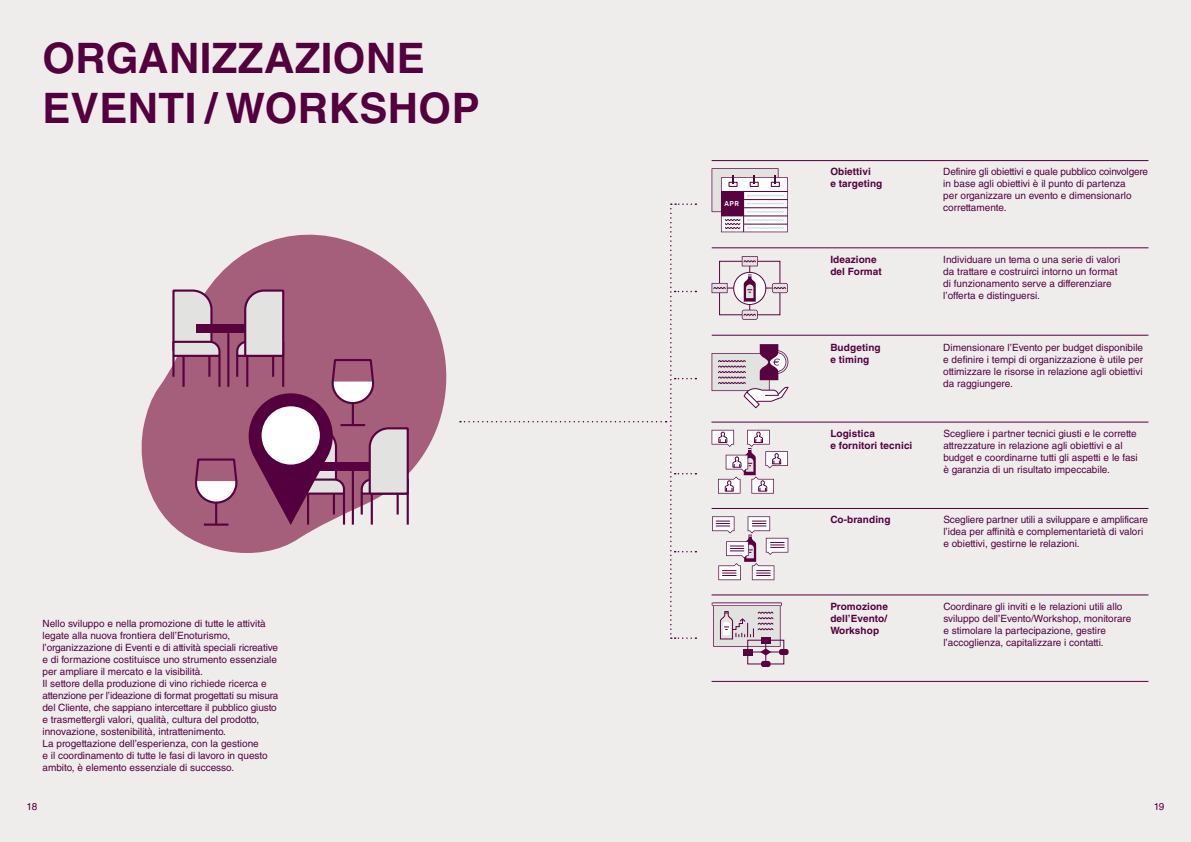
<style>
.page{position:relative;width:1191px;height:842px;background:#efedec}
.page>*{position:absolute;margin:0;border:0;box-sizing:border-box;transform-origin:0 0}
.t1{font:700 42px "Helvetica LT Std";letter-spacing:.01em;color:#54003e}
.t2{font:10px/12px "Helvetica LT Std";color:#54003e}
.t3{font:700 10px/12px "Helvetica LT Std";letter-spacing:.01em;color:#54003e}
.t4{font:500 7px "Akzidenz Grotesk BQ";color:#fff}
</style>
<div class="page">
<svg style="left:141px;top:234px;width:319px;height:319px"></svg>
<svg style="left:172px;top:288px;width:238px;height:237px;background:#a86e89"></svg>
<hr style="left:215px;top:503px;width:2px;height:22px;background:#580340">
<hr style="left:204px;top:523px;width:24px;height:3px;background:#580340">
<svg style="left:711px;top:168px;width:77px;height:64px"></svg>
<div style="left:721px;top:191px;width:22px;height:25px;background:#580340"></div>
<svg style="left:711px;top:256px;width:77px;height:64px"></svg>
<hr style="left:711px;top:603px;width:71px;height:3px;background:#580340">
<div style="left:761px;top:661px;width:9px;height:6px;background:#580340;border-radius:2px"></div>
<div style="left:779px;top:649px;width:9px;height:6px;background:#580340;border-radius:2px"></div>
<svg style="left:713px;top:603px;width:71px;height:62px"></svg>
<svg style="left:712px;top:516px;width:76px;height:64px"></svg>
<svg style="left:711px;top:344px;width:78px;height:65px"></svg>
<svg style="left:711px;top:430px;width:77px;height:64px"></svg>
<hr style="left:711px;top:160px;width:437px;height:1px;background:#54003e">
<hr style="left:711px;top:247px;width:437px;height:1px;background:#54003e">
<hr style="left:711px;top:335px;width:437px;height:1px;background:#54003e">
<hr style="left:711px;top:422px;width:437px;height:1px;background:#54003e">
<hr style="left:711px;top:508px;width:437px;height:1px;background:#54003e">
<hr style="left:711px;top:594px;width:437px;height:1px;background:#54003e">
<hr style="left:711px;top:681px;width:437px;height:1px;background:#54003e">
<svg style="left:460px;top:203px;width:236px;height:436px"></svg>
<p class="t1" style="left:43px;top:32px;width:384px">ORGANIZZAZIONE</p>
<p class="t1" style="left:43px;top:82px;width:439px">EVENTI / WORKSHOP</p>
<p class="t2" style="left:43px;top:617px;width:237px">Nello sviluppo e nella promozione di tutte le attività legate alla nuova frontiera dell’Enoturismo, l’organizzazione di Eventi e di attività speciali ricreative e di formazione costituisce uno strumento essenziale per ampliare il mercato e la visibilità.<br>Il settore della produzione di vino richiede ricerca e attenzione per l’ideazione di format progettati su misura del Cliente, che sappiano intercettare il pubblico giusto e trasmettergli valori, qualità, cultura del prodotto, innovazione, sostenibilità, intrattenimento.<br>La progettazione dell’esperienza, con la gestione<br>e il coordinamento di tutte le fasi di lavoro in questo ambito, è elemento essenziale di successo.</p>
<p class="t4" style="left:724px;top:199px;width:16px">APR</p>
<p class="t3" style="left:830px;top:166px;width:54px">Obiettivi<br>e targeting</p>
<p class="t2" style="left:943px;top:166px;width:206px">Definire gli obiettivi e quale pubblico coinvolgere in base agli obiettivi è il punto di partenza<br>per organizzare un evento e dimensionarlo correttamente.</p>
<p class="t3" style="left:830px;top:254px;width:53px">Ideazione del Format</p>
<p class="t2" style="left:943px;top:254px;width:178px">Individuare un tema o una serie di valori da trattare e costruirci intorno un format di funzionamento serve a differenziare l’offerta e distinguersi.</p>
<p class="t3" style="left:830px;top:342px;width:52px">Budgeting e timing</p>
<p class="t2" style="left:943px;top:342px;width:201px;text-align:justify">Dimensionare l’Evento per budget disponibile e definire i tempi di organizzazione è utile per ottimizzare le risorse in relazione agli obiettivi da raggiungere.</p>
<p class="t3" style="left:830px;top:427px;width:84px">Logistica<br>e fornitori tecnici</p>
<p class="t2" style="left:943px;top:427px;width:196px">Scegliere i partner tecnici giusti e le corrette attrezzature in relazione agli obiettivi e al budget e coordinarne tutti gli aspetti e le fasi è garanzia di un risultato impeccabile.</p>
<p class="t3" style="left:830px;top:514px;width:62px">Co-branding</p>
<p class="t2" style="left:943px;top:514px;width:206px">Scegliere partner utili a sviluppare e amplificare l’idea per affinità e complementarietà di valori e obiettivi, gestirne le relazioni.</p>
<p class="t3" style="left:830px;top:600px;width:59px;text-align:justify">Promozione dell’Evento/ Workshop</p>
<p class="t2" style="left:943px;top:600px;width:189px">Coordinare gli inviti e le relazioni utili allo sviluppo dell’Evento/Workshop, monitorare e stimolare la partecipazione, gestire l’accoglienza, capitalizzare i contatti.</p>
<p class="t2" style="left:27px;top:801px;width:12px">18</p>
<p class="t2" style="left:1153px;top:801px;width:12px">19</p>
</div>
